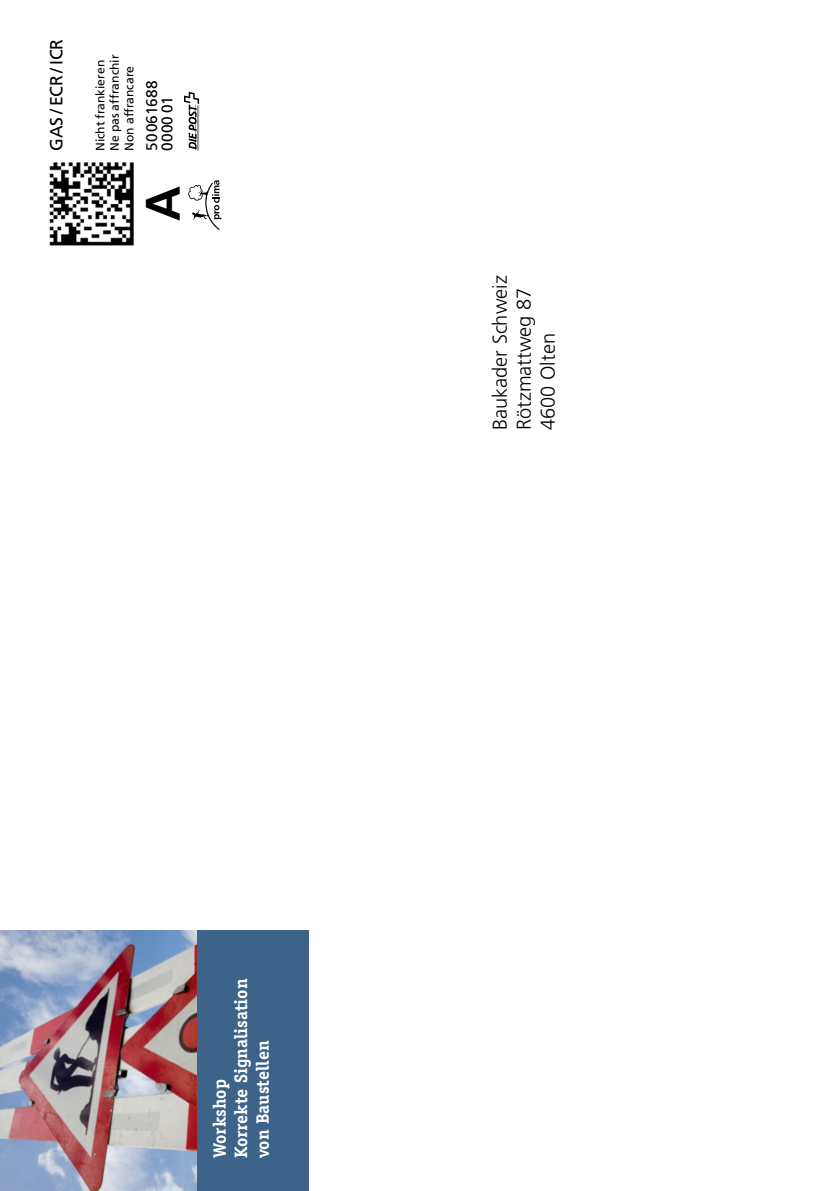
<style>
.page{position:relative;width:825px;height:1191px;background:#fff}
.page>*{position:absolute;margin:0;border:0;box-sizing:border-box;transform-origin:0 0}
.t1{font:700 48.4px "Frutiger LT Com";color:#000}
.t2{font:300 20px/24px "Frutiger LT Std";color:#000}
.t3{font:700 18px/21.6px "Officina Serif Std";color:#fff}
.t4{font:17.6px "Frutiger LT Com";letter-spacing:-.005em;color:#000}
.t5{font:15.4px/15.4px "Frutiger";color:#000}
.t6{font:12.2px/14.6px "Frutiger LT Com";color:#000}
</style>
<div class="page">
<hr style="left:824px;top:0;width:1px;height:229px;background:#e4e4e4">
<div style="left:0;top:930px;width:309px;height:261px;background:#3d6488"></div>
<img style="left:0;top:930px;width:197px;height:261px">
<hr style="left:199px;top:105px;width:1px;height:46px;background:#000">
<svg style="left:184px;top:92px;width:15px;height:58px"></svg>
<hr style="left:197px;top:105px;width:1px;height:46px;background:#000">
<svg style="left:188px;top:180px;width:33px;height:50px"></svg>
<img style="left:49px;top:162px;width:85px;height:84px">
<h3 class="t4" style="left:46px;top:151px;width:113px;rotate:-90deg">GAS / ECR / ICR</h3>
<p class="t6" style="left:93px;top:151px;width:98px;rotate:-90deg">Nicht frankieren<br>Ne pas affranchir<br>Non affrancare</p>
<p class="t5" style="left:144px;top:150px;width:71px;rotate:-90deg">50061688<br>0000 01</p>
<h1 class="t1" style="left:134px;top:221px;width:36px;rotate:-90deg">A</h1>
<h3 class="t3" style="left:209px;top:1158px;width:181px;rotate:-90deg">Workshop<br>Korrekte Signalisation von Baustellen</h3>
<h2 class="t2" style="left:488px;top:430px;width:156px;rotate:-90deg">Baukader Schweiz<br>Rötzmattweg 87<br>4600 Olten</h2>
</div>
